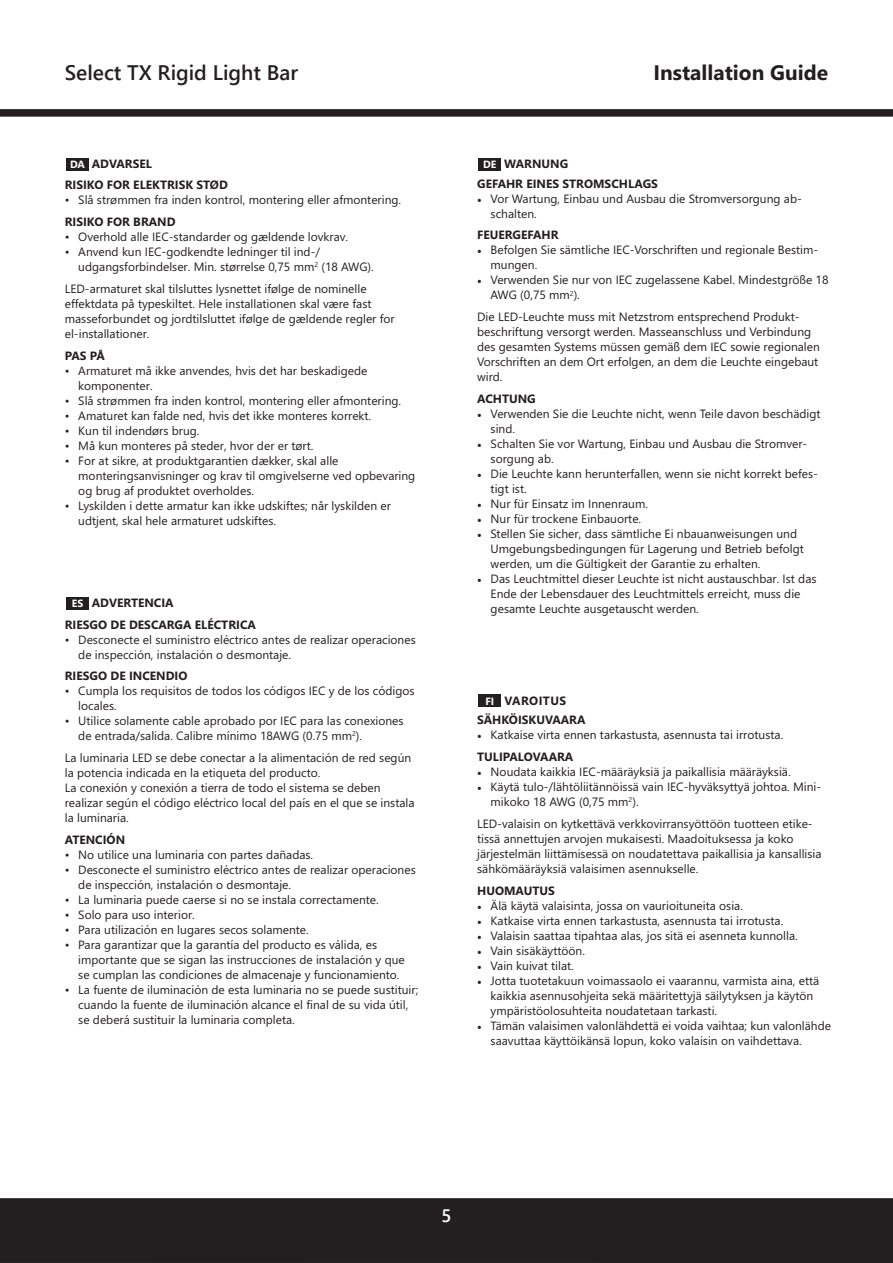
<style>
.page{position:relative;width:893px;height:1263px;background:#fff}
.page>*{position:absolute;margin:0;border:0;box-sizing:border-box;transform-origin:0 0}
.t1{font:600 21px "Segoe UI";color:#231f20}
.t2{font:700 21px "Segoe UI";color:#231f20}
.t3{font:600 18px "Segoe UI";color:#fff}
.t4{font:12px/15px "Segoe UI";color:#231f20}
.t5{font:700 12px "Segoe UI";color:#231f20}
.t6{font:700 12px "Segoe UI";letter-spacing:.035em;color:#231f20}
.t7{font:700 10.5px "Segoe UI";color:#fff}
.s1{font-family:"Minion Pro"}
</style>
<div class="page">
<div style="left:0;top:1198px;width:893px;height:65px;background:#231f20"></div>
<div style="left:0;top:109px;width:893px;height:8px;background:#231f20"></div>
<div style="left:66px;top:158px;width:23px;height:13px;background:#231f20"></div>
<div style="left:479px;top:158px;width:22px;height:13px;background:#231f20"></div>
<div style="left:479px;top:695px;width:22px;height:12px;background:#231f20"></div>
<div style="left:66px;top:597px;width:23px;height:13px;background:#231f20"></div>
<h1 class="t1" style="left:65px;top:53px;width:235px">Select TX Rigid Light Bar</h1>
<h1 class="t2" style="left:653px;top:53px;width:176px">Installation Guide</h1>
<p class="t7" style="left:70px;top:154px;width:16px">DA</p>
<p class="t5" style="left:92px;top:152px;width:62px">ADVARSEL</p>
<p class="t5" style="left:65px;top:174px;width:165px">RISIKO FOR ELEKTRISK STØD</p>
<p class="t4" style="left:65px;top:191px;width:338px">• Slå strømmen fra inden kontrol, montering eller afmontering.</p>
<p class="t5" style="left:65px;top:210px;width:112px">RISIKO FOR BRAND</p>
<p class="t4" style="left:65px;top:228px;width:285px">• Overhold alle IEC-standarder og gældende lovkrav.</p>
<p class="t4" style="left:78px;top:243px;width:297px;text-indent:-14px">• Anvend kun IEC-godkendte ledninger til ind-/ udgangsforbindelser. Min. størrelse 0,75 mm<sup>2</sup> (18 AWG).</p>
<p class="t4" style="left:65px;top:280px;width:331px">LED-armaturet skal tilsluttes lysnettet ifølge de nominelle effektdata på typeskiltet. Hele installationen skal være fast masseforbundet og jordtilsluttet ifølge de gældende regler for el-installationer.</p>
<p class="t5" style="left:65px;top:344px;width:42px">PAS PÅ</p>
<p class="t4" style="left:78px;top:362px;width:291px;text-indent:-14px">• Armaturet må ikke anvendes, hvis det har beskadigede komponenter.</p>
<p class="t4" style="left:65px;top:392px;width:338px">• Slå strømmen fra inden kontrol, montering eller afmontering.</p>
<p class="t4" style="left:65px;top:407px;width:308px">• Amaturet kan falde ned, hvis det ikke monteres korrekt.</p>
<p class="t4" style="left:65px;top:422px;width:136px">• Kun til indendørs brug.</p>
<p class="t4" style="left:65px;top:437px;width:250px">• Må kun monteres på steder, hvor der er tørt.</p>
<p class="t4" style="left:78px;top:452px;width:339px;text-indent:-14px">• For at sikre, at produktgarantien dækker, skal alle monteringsanvisninger og krav til omgivelserne ved opbevaring og brug af produktet overholdes.</p>
<p class="t4" style="left:78px;top:497px;width:314px;text-indent:-14px">• Lyskilden i dette armatur kan ikke udskiftes; når lyskilden er udtjent, skal hele armaturet udskiftes.</p>
<p class="t7" style="left:72px;top:594px;width:13px">ES</p>
<p class="t5" style="left:92px;top:592px;width:83px">ADVERTENCIA</p>
<p class="t5" style="left:65px;top:613px;width:193px">RIESGO DE DESCARGA ELÉCTRICA</p>
<p class="t4" style="left:78px;top:631px;width:339px;text-indent:-14px">• Desconecte el suministro eléctrico antes de realizar operaciones de inspección, instalación o desmontaje.</p>
<p class="t5" style="left:65px;top:665px;width:124px">RIESGO DE INCENDIO</p>
<p class="t4" style="left:78px;top:682px;width:338px;text-indent:-14px">• Cumpla los requisitos de todos los códigos IEC y de los códigos locales.</p>
<p class="t4" style="left:78px;top:712px;width:327px;text-indent:-14px">• Utilice solamente cable aprobado por IEC para las conexiones de entrada/salida. Calibre mínimo 18AWG (0.75 mm<sup>2</sup>).</p>
<p class="t4" style="left:65px;top:749px;width:348px">La luminaria LED se debe conectar a la alimentación de red según la potencia indicada en la etiqueta del producto.</p>
<p class="t4" style="left:65px;top:779px;width:351px">La conexión y conexión a tierra de todo el sistema se deben realizar según el código eléctrico local del país en el que se instala la luminaria.</p>
<p class="t5" style="left:65px;top:828px;width:62px">ATENCIÓN</p>
<p class="t4" style="left:65px;top:846px;width:250px">• No utilice una luminaria con partes dañadas.</p>
<p class="t4" style="left:78px;top:861px;width:339px;text-indent:-14px">• Desconecte el suministro eléctrico antes de realizar operaciones de inspección, instalación o desmontaje.</p>
<p class="t4" style="left:65px;top:891px;width:315px">• La luminaria puede caerse si no se instala correctamente.</p>
<p class="t4" style="left:65px;top:906px;width:131px">• Solo para uso interior.</p>
<p class="t4" style="left:65px;top:921px;width:246px">• Para utilización en lugares secos solamente.</p>
<p class="t4" style="left:78px;top:936px;width:328px;text-indent:-14px">• Para garantizar que la garantía del producto es válida, es importante que se sigan las instrucciones de instalación y que se cumplan las condiciones de almacenaje y funcionamiento.</p>
<p class="t4" style="left:78px;top:981px;width:341px;text-indent:-14px">• La fuente de iluminación de esta luminaria no se puede sustituir; cuando la fuente de iluminación alcance el final de su vida útil, se deberá sustituir la luminaria completa.</p>
<p class="t7" style="left:483px;top:154px;width:15px">DE</p>
<p class="t5" style="left:504px;top:152px;width:66px">WARNUNG</p>
<p class="t5" style="left:477px;top:172px;width:182px">GEFAHR EINES STROMSCHLAGS</p>
<p class="t4" style="left:491px;top:190px;width:313px;text-indent:-14px"><span class="s1">•</span> Vor Wartung, Einbau und Ausbau die Stromversorgung ab&shy;schalten.</p>
<p class="t5" style="left:477px;top:224px;width:83px">FEUERGEFAHR</p>
<p class="t4" style="left:491px;top:242px;width:329px;text-indent:-14px"><span class="s1">•</span> Befolgen Sie sämtliche IEC-Vorschriften und regionale Bestim&shy;mungen.</p>
<p class="t4" style="left:491px;top:272px;width:339px;text-indent:-14px"><span class="s1">•</span> Verwenden Sie nur von IEC zugelassene Kabel. Mindestgröße 18<br>AWG (0,75 mm<sup>2</sup>).</p>
<p class="t4" style="left:477px;top:308px;width:344px">Die LED-Leuchte muss mit Netzstrom entsprechend Produkt&shy;beschriftung versorgt werden. Masseanschluss und Verbindung des gesamten Systems müssen gemäß dem IEC sowie regionalen Vorschriften an dem Ort erfolgen, an dem die Leuchte eingebaut wird.</p>
<p class="t5" style="left:477px;top:387px;width:60px">ACHTUNG</p>
<p class="t4" style="left:491px;top:405px;width:331px;text-indent:-14px"><span class="s1">•</span> Verwenden Sie die Leuchte nicht, wenn Teile davon beschädigt sind.</p>
<p class="t4" style="left:491px;top:435px;width:318px;text-indent:-14px"><span class="s1">•</span> Schalten Sie vor Wartung, Einbau und Ausbau die Stromver&shy;sorgung ab.</p>
<p class="t4" style="left:491px;top:465px;width:329px;text-indent:-14px"><span class="s1">•</span> Die Leuchte kann herunterfallen, wenn sie nicht korrekt befes&shy;tigt ist.</p>
<p class="t4" style="left:477px;top:495px;width:172px"><span class="s1">•</span> Nur für Einsatz im Innenraum.</p>
<p class="t4" style="left:477px;top:510px;width:166px"><span class="s1">•</span> Nur für trockene Einbauorte.</p>
<p class="t4" style="left:491px;top:525px;width:315px;text-indent:-14px"><span class="s1">•</span> Stellen Sie sicher, dass sämtliche Ei nbauanweisungen und<br>Umgebungsbedingungen für Lagerung und Betrieb befolgt werden, um die Gültigkeit der Garantie zu erhalten.</p>
<p class="t4" style="left:491px;top:570px;width:327px;text-indent:-14px"><span class="s1">•</span> Das Leuchtmittel dieser Leuchte ist nicht austauschbar. Ist das<br>Ende der Lebensdauer des Leuchtmittels erreicht, muss die gesamte Leuchte ausgetauscht werden.</p>
<p class="t7" style="left:485px;top:691px;width:10px">FI</p>
<p class="t6" style="left:504px;top:689px;width:63px">VAROITUS</p>
<p class="t5" style="left:477px;top:709px;width:110px">SÄHKÖISKUVAARA</p>
<p class="t4" style="left:477px;top:726px;width:308px"><span class="s1">•</span> Katkaise virta ennen tarkastusta, asennusta tai irrotusta.</p>
<p class="t5" style="left:477px;top:745px;width:98px">TULIPALOVAARA</p>
<p class="t4" style="left:477px;top:763px;width:315px"><span class="s1">•</span> Noudata kaikkia IEC-määräyksiä ja paikallisia määräyksiä.</p>
<p class="t4" style="left:491px;top:778px;width:332px;text-indent:-14px"><span class="s1">•</span> Käytä tulo-/lähtöliitännöissä vain IEC-hyväksyttyä johtoa. Mini&shy;mikoko 18 AWG (0,75 mm<sup>2</sup>).</p>
<p class="t4" style="left:477px;top:815px;width:346px">LED-valaisin on kytkettävä verkkovirransyöttöön tuotteen etike&shy;tissä annettujen arvojen mukaisesti. Maadoituksessa ja koko järjestelmän liittämisessä on noudatettava paikallisia ja kansallisia sähkömääräyksiä valaisimen asennukselle.</p>
<p class="t5" style="left:477px;top:879px;width:79px">HUOMAUTUS</p>
<p class="t4" style="left:477px;top:897px;width:267px"><span class="s1">•</span> Älä käytä valaisinta, jossa on vaurioituneita osia.</p>
<p class="t4" style="left:477px;top:912px;width:308px"><span class="s1">•</span> Katkaise virta ennen tarkastusta, asennusta tai irrotusta.</p>
<p class="t4" style="left:477px;top:927px;width:322px"><span class="s1">•</span> Valaisin saattaa tipahtaa alas, jos sitä ei asenneta kunnolla.</p>
<p class="t4" style="left:477px;top:942px;width:109px"><span class="s1">•</span> Vain sisäkäyttöön.</p>
<p class="t4" style="left:477px;top:957px;width:98px"><span class="s1">•</span> Vain kuivat tilat.</p>
<p class="t4" style="left:491px;top:972px;width:330px;text-indent:-14px"><span class="s1">•</span> Jotta tuotetakuun voimassaolo ei vaarannu, varmista aina, että kaikkia asennusohjeita sekä määritettyjä säilytyksen ja käytön ympäristöolosuhteita noudatetaan tarkasti.</p>
<p class="t4" style="left:491px;top:1017px;width:342px;text-indent:-14px"><span class="s1">•</span> Tämän valaisimen valonlähdettä ei voida vaihtaa; kun valonlähde saavuttaa käyttöikänsä lopun, koko valaisin on vaihdettava.</p>
<h2 class="t3" style="left:441px;top:1199px;width:11px">5</h2>
</div>
